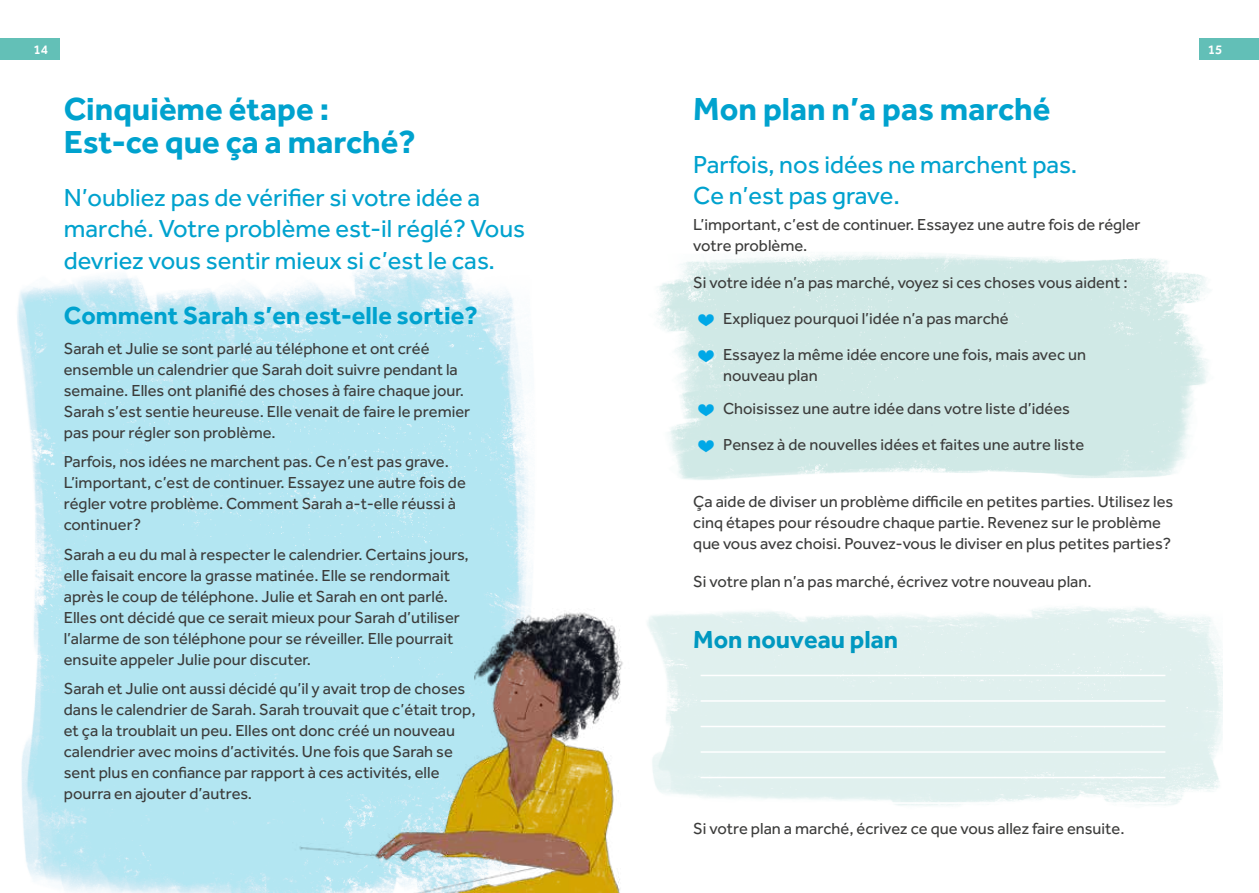
<style>
.page{position:relative;width:1259px;height:893px;background:#fff}
.page>*{position:absolute;margin:0;border:0;box-sizing:border-box;transform-origin:0 0}
.t1{font:700 33px/33px "Effra";color:#00a2ce}
.t2{font:25.5px/31.5px "Effra";color:#00a2ce}
.t3{font:700 25.5px "Effra";color:#00a2ce}
.t4{font:16.5px/21px "Effra";color:#3c3c3b}
.t5{font:500 13.5px "Effra";color:#fff}
.s1{font-family:"Omnes";font-weight:500;font-size:24px;color:#00a8e7}
</style>
<div class="page">
<img style="left:656px;top:254px;width:552px;height:226px">
<img style="left:647px;top:606px;width:575px;height:200px">
<hr style="left:700px;top:675px;width:465px;height:1px;background:#fff">
<hr style="left:700px;top:700px;width:465px;height:2px;background:#fff">
<hr style="left:700px;top:726px;width:465px;height:1px;background:#fff">
<hr style="left:700px;top:751px;width:465px;height:2px;background:#fff">
<hr style="left:700px;top:777px;width:465px;height:1px;background:#fff">
<hr style="left:700px;top:802px;width:465px;height:2px;background:#fff">
<img style="left:17px;top:261px;width:514px;height:254px">
<img style="left:21px;top:515px;width:602px;height:378px">
<div style="left:0;top:38px;width:60px;height:22px;background:#63c0b7"></div>
<div style="left:1199px;top:38px;width:60px;height:22px;background:#62bfb7"></div>
<p class="t5" style="left:33px;top:41px;width:16px">14</p>
<p class="t5" style="left:1208px;top:41px;width:16px">15</p>
<h1 class="t1" style="left:64px;top:92px;width:353px">Cinquième étape :<br>Est-ce que ça a marché?</h1>
<h2 class="t2" style="left:64px;top:181px;width:463px">N’oubliez pas de vérifier si votre idée a marché. Votre problème est-il réglé? Vous devriez vous sentir mieux si c’est le cas.</h2>
<h2 class="t3" style="left:64px;top:300px;width:415px">Comment Sarah s’en est-elle sortie?</h2>
<p class="t4" style="left:64px;top:337px;width:408px">Sarah et Julie se sont parlé au téléphone et ont créé ensemble un calendrier que Sarah doit suivre pendant la semaine. Elles ont planifié des choses à faire chaque jour.<br>Sarah s’est sentie heureuse. Elle venait de faire le premier pas pour régler son problème.</p>
<p class="t4" style="left:64px;top:451px;width:403px">Parfois, nos idées ne marchent pas. Ce n’est pas grave.<br>L’important, c’est de continuer. Essayez une autre fois de régler votre problème. Comment Sarah a-t-elle réussi à continuer?</p>
<p class="t4" style="left:64px;top:543px;width:406px">Sarah a eu du mal à respecter le calendrier. Certains jours, elle faisait encore la grasse matinée. Elle se rendormait après le coup de téléphone. Julie et Sarah en ont parlé.<br>Elles ont décidé que ce serait mieux pour Sarah d’utiliser l’alarme de son téléphone pour se réveiller. Elle pourrait ensuite appeler Julie pour discuter.</p>
<p class="t4" style="left:64px;top:678px;width:413px">Sarah et Julie ont aussi décidé qu’il y avait trop de choses dans le calendrier de Sarah. Sarah trouvait que c’était trop, et ça la troublait un peu. Elles ont donc créé un nouveau calendrier avec moins d’activités. Une fois que Sarah se sent plus en confiance par rapport à ces activités, elle pourra en ajouter d’autres.</p>
<h1 class="t1" style="left:693px;top:92px;width:359px">Mon plan n’a pas marché</h1>
<h2 class="t2" style="left:693px;top:148px;width:385px">Parfois, nos idées ne marchent pas.<br>Ce n’est pas grave.</h2>
<p class="t4" style="left:693px;top:213px;width:449px">L’important, c’est de continuer. Essayez une autre fois de régler votre problème.</p>
<p class="t4" style="left:693px;top:264px;width:436px;line-height:36px">Si votre idée n’a pas marché, voyez si ces choses vous aident : <span class="s1">♥</span> Expliquez pourquoi l’idée n’a pas marché<br><span class="s1">♥</span> Essayez la même idée encore une fois, mais avec un</p>
<p class="t4" style="left:697px;top:359px;width:374px;line-height:33px;text-indent:26px">nouveau plan<br><span class="s1">♥</span> Choisissez une autre idée dans votre liste d’idées</p>
<p class="t4" style="left:697px;top:434px;width:388px"><span class="s1">♥</span> Pensez à de nouvelles idées et faites une autre liste</p>
<p class="t4" style="left:693px;top:491px;width:481px">Ça aide de diviser un problème difficile en petites parties. Utilisez les cinq étapes pour résoudre chaque partie. Revenez sur le problème que vous avez choisi. Pouvez-vous le diviser en plus petites parties?</p>
<p class="t4" style="left:693px;top:571px;width:400px">Si votre plan n’a pas marché, écrivez votre nouveau plan.</p>
<h2 class="t3" style="left:693px;top:624px;width:206px">Mon nouveau plan</h2>
<p class="t4" style="left:693px;top:818px;width:433px">Si votre plan a marché, écrivez ce que vous allez faire ensuite.</p>
</div>
